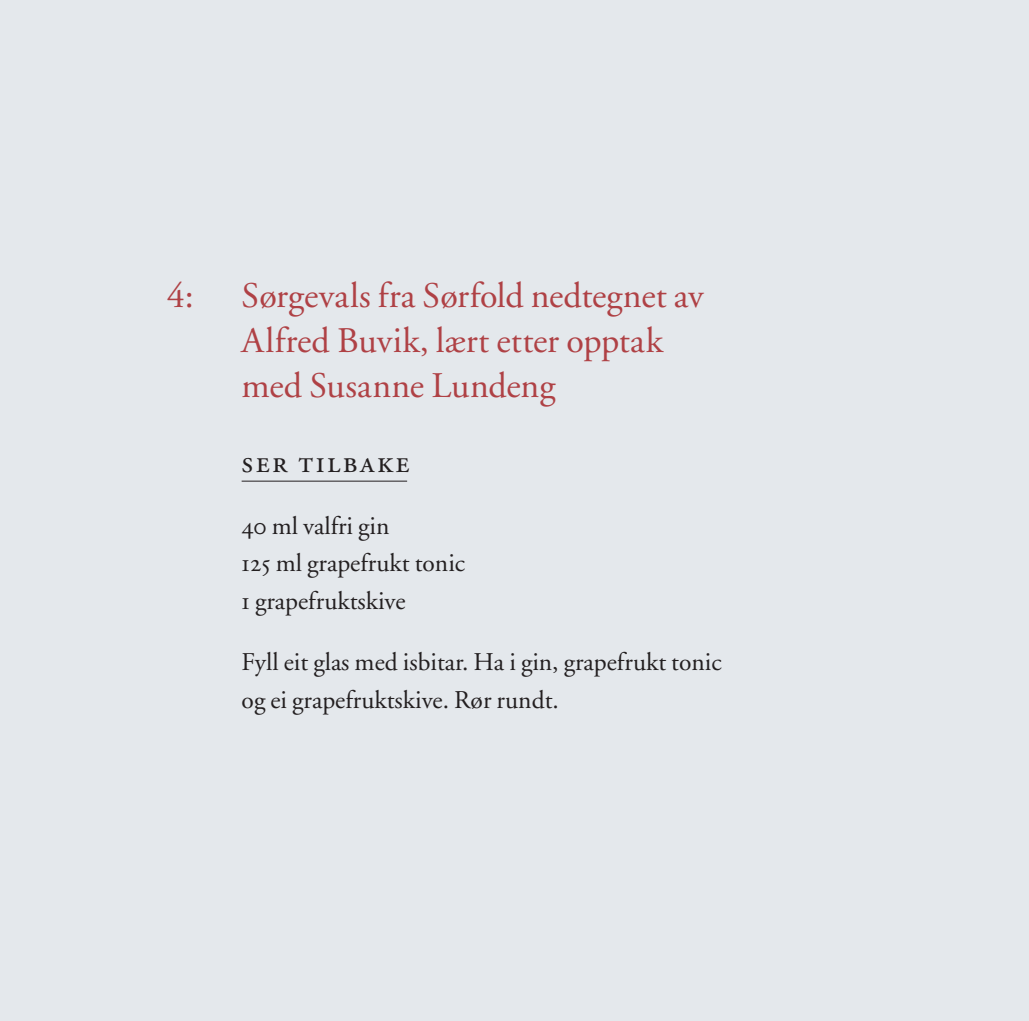
<style>
.page{position:relative;width:1029px;height:1021px;background:#fff}
.page>*{position:absolute;margin:0;border:0;box-sizing:border-box;transform-origin:0 0}
.t1{font:36px/45px "Adobe Garamond";color:#af4145}
.t2{font:31.5px "Adobe Garamond Exp";letter-spacing:.075em;color:#231f20}
.t3{font:25.5px/37.5px "Adobe Garamond";color:#231f20}
.s1{font-family:"Adobe Garamond Exp"}
</style>
<div class="page">
<div style="left:0;top:0;width:1029px;height:1020px;background:#e4e8ec"></div>
<hr style="left:242px;top:480px;width:165px;height:1px;background:#231f20">
<h1 class="t1" style="left:167px;top:274px;width:28px">4:</h1>
<h1 class="t1" style="left:242px;top:274px;width:464px">Sørgevals fra Sørfold nedtegnet av<br>Alfred Buvik, lært etter opptak med Susanne Lundeng</h1>
<p class="t2" style="left:242px;top:449px;width:169px">ser tilbake</p>
<p class="t3" style="left:242px;top:507px;width:225px"><span class="s1">40</span> ml valfri gin<br><span class="s1">125</span> ml grapefrukt tonic<br><span class="s1">1</span> grapefruktskive</p>
<p class="t3" style="left:242px;top:644px;width:482px">Fyll eit glas med isbitar. Ha i gin, grapefrukt tonic og ei grapefruktskive. Rør rundt.</p>
</div>
